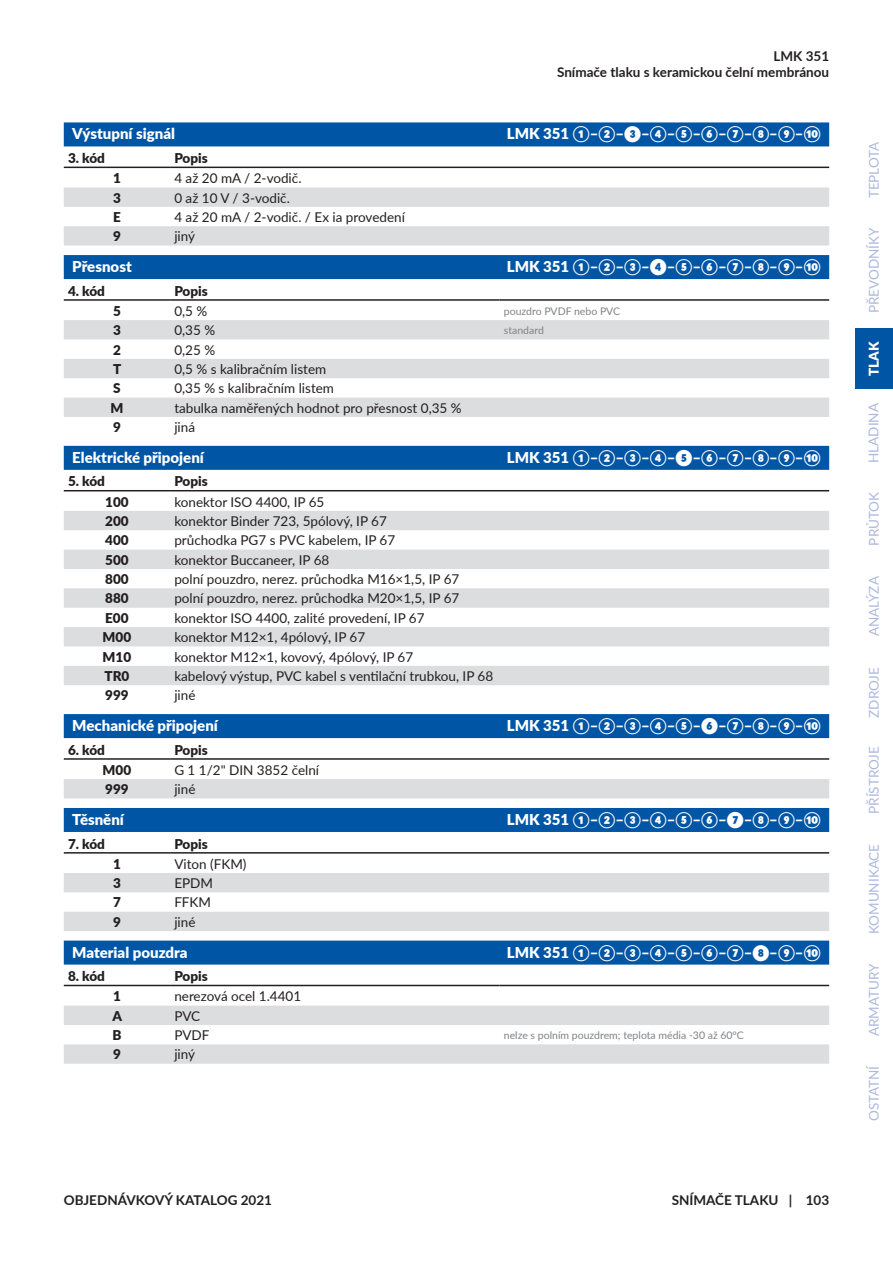
<style>
.page{position:relative;width:893px;height:1263px;background:#fff}
.page>*{position:absolute;margin:0;border:0;box-sizing:border-box;transform-origin:0 0}
.Sekce{font:900 15px "Lato";color:#fff}
.Základ{font:13.5px "Lato";color:#231f20}
.t1{font:700 13.5px/16.2px "Lato";color:#231f20;text-align:right}
.t2{font:13.5px "Lato";color:#adb8dc}
.Záklaví{font:900 13.5px "Lato";color:#231f20}
.Kód{font:900 13.5px "Lato";color:#231f20}
.t3{font:900 13.5px "Lato";color:#fff}
.Poznámka{font:10.5px "Lato";color:#808285}
</style>
<div class="page">
<div style="left:855px;top:328px;width:38px;height:61px;background:#0155a5"></div>
<div style="left:64px;top:122px;width:765px;height:24px;background:#0155a5"></div>
<div style="left:64px;top:255px;width:765px;height:24px;background:#0155a5"></div>
<div style="left:64px;top:446px;width:765px;height:24px;background:#0155a5"></div>
<div style="left:64px;top:714px;width:765px;height:24px;background:#0155a5"></div>
<div style="left:64px;top:808px;width:765px;height:24px;background:#0155a5"></div>
<div style="left:64px;top:940px;width:765px;height:24px;background:#0155a5"></div>
<svg style="left:64px;top:187px;width:765px;height:59px;fill:#dcdddf"></svg>
<hr style="left:64px;top:167px;width:106px;height:1px;background:#231f20">
<hr style="left:170px;top:167px;width:659px;height:1px;background:#231f20">
<svg style="left:64px;top:320px;width:765px;height:97px;fill:#dcdddf"></svg>
<hr style="left:64px;top:299px;width:106px;height:2px;background:#231f20">
<hr style="left:170px;top:299px;width:330px;height:2px;background:#231f20">
<hr style="left:500px;top:299px;width:329px;height:2px;background:#231f20">
<svg style="left:64px;top:511px;width:765px;height:174px;fill:#dcdddf"></svg>
<hr style="left:64px;top:490px;width:106px;height:1px;background:#231f20">
<hr style="left:170px;top:490px;width:659px;height:1px;background:#231f20">
<div style="left:64px;top:779px;width:765px;height:19px;background:#dcdddf"></div>
<hr style="left:64px;top:758px;width:106px;height:2px;background:#231f20">
<hr style="left:170px;top:758px;width:659px;height:2px;background:#231f20">
<svg style="left:64px;top:873px;width:765px;height:58px"></svg>
<hr style="left:64px;top:852px;width:106px;height:1px;background:#231f20">
<hr style="left:170px;top:852px;width:659px;height:1px;background:#231f20">
<svg style="left:64px;top:1005px;width:765px;height:59px;fill:#dcdddf"></svg>
<hr style="left:64px;top:985px;width:106px;height:1px;background:#231f20">
<hr style="left:170px;top:985px;width:330px;height:1px;background:#231f20">
<hr style="left:500px;top:985px;width:329px;height:1px;background:#231f20">
<p class="t1" style="left:557px;top:48px;width:274px">351<br>Snímače tlaku s keramickou čelní membránou</p>
<p class="t1" style="left:773px;top:48px;width:11px">LMK</p>
<p class="Sekce" style="left:72px;top:123px;width:104px">Výstupní signál</p>
<p class="Sekce" style="left:507px;top:123px;width:315px">LMK 351 ①–②–❸–④–⑤–⑥–⑦–⑧–⑨–⑩</p>
<p class="Záklaví" style="left:68px;top:148px;width:38px">3. kód</p>
<p class="Záklaví" style="left:174px;top:148px;width:35px">Popis</p>
<p class="Kód" style="left:113px;top:168px;width:9px">1</p>
<p class="Základ" style="left:174px;top:169px;width:129px">4 až 20 mA / 2-vodič.</p>
<p class="Kód" style="left:113px;top:187px;width:9px">3</p>
<p class="Základ" style="left:174px;top:188px;width:117px">0 až 10 V / 3-vodič.</p>
<p class="Kód" style="left:113px;top:207px;width:9px">E</p>
<p class="Základ" style="left:174px;top:207px;width:232px">4 až 20 mA / 2-vodič. / Ex ia provedení</p>
<p class="Kód" style="left:113px;top:226px;width:9px">9</p>
<p class="Základ" style="left:174px;top:227px;width:22px">jiný</p>
<p class="Sekce" style="left:72px;top:255px;width:61px">Přesnost</p>
<p class="Sekce" style="left:507px;top:255px;width:315px">LMK 351 ①–②–③–❹–⑤–⑥–⑦–⑧–⑨–⑩</p>
<p class="Záklaví" style="left:68px;top:281px;width:38px">4. kód</p>
<p class="Záklaví" style="left:174px;top:281px;width:35px">Popis</p>
<p class="Kód" style="left:113px;top:301px;width:9px">5</p>
<p class="Základ" style="left:174px;top:301px;width:34px">0,5 %</p>
<p class="Poznámka" style="left:504px;top:304px;width:118px">pouzdro PVDF nebo PVC</p>
<p class="Kód" style="left:113px;top:320px;width:9px">3</p>
<p class="Základ" style="left:174px;top:321px;width:42px">0,35 %</p>
<p class="Poznámka" style="left:504px;top:323px;width:41px">standard</p>
<p class="Kód" style="left:113px;top:339px;width:9px">2</p>
<p class="Základ" style="left:174px;top:340px;width:42px">0,25 %</p>
<p class="Kód" style="left:113px;top:359px;width:10px">T</p>
<p class="Základ" style="left:174px;top:359px;width:153px">0,5 % s kalibračním listem</p>
<p class="Kód" style="left:113px;top:378px;width:9px">S</p>
<p class="Základ" style="left:174px;top:379px;width:161px">0,35 % s kalibračním listem</p>
<p class="Kód" style="left:110px;top:398px;width:14px">M</p>
<p class="Základ" style="left:174px;top:398px;width:289px">tabulka naměřených hodnot pro přesnost 0,35 %</p>
<p class="Kód" style="left:113px;top:417px;width:9px">9</p>
<p class="Základ" style="left:174px;top:417px;width:22px">jiná</p>
<p class="Sekce" style="left:72px;top:446px;width:133px">Elektrické připojení</p>
<p class="Sekce" style="left:507px;top:446px;width:315px">LMK 351 ①–②–③–④–❺–⑥–⑦–⑧–⑨–⑩</p>
<p class="Záklaví" style="left:68px;top:471px;width:38px">5. kód</p>
<p class="Záklaví" style="left:174px;top:471px;width:35px">Popis</p>
<p class="Kód" style="left:105px;top:491px;width:25px">100</p>
<p class="Základ" style="left:174px;top:492px;width:152px">konektor ISO 4400, IP 65</p>
<p class="Kód" style="left:105px;top:511px;width:25px">200</p>
<p class="Základ" style="left:174px;top:511px;width:214px">konektor Binder 723, 5pólový, IP 67</p>
<p class="Kód" style="left:105px;top:530px;width:25px">400</p>
<p class="Základ" style="left:174px;top:531px;width:222px">průchodka PG7 s PVC kabelem, IP 67</p>
<p class="Kód" style="left:105px;top:550px;width:25px">500</p>
<p class="Základ" style="left:174px;top:550px;width:157px">konektor Buccaneer, IP 68</p>
<p class="Kód" style="left:105px;top:569px;width:25px">800</p>
<p class="Základ" style="left:174px;top:569px;width:287px">polní pouzdro, nerez. průchodka M16×1,5, IP 67</p>
<p class="Kód" style="left:105px;top:588px;width:25px">880</p>
<p class="Základ" style="left:174px;top:589px;width:287px">polní pouzdro, nerez. průchodka M20×1,5, IP 67</p>
<p class="Kód" style="left:105px;top:608px;width:25px">E00</p>
<p class="Základ" style="left:174px;top:608px;width:252px">konektor ISO 4400, zalité provedení, IP 67</p>
<p class="Kód" style="left:103px;top:627px;width:30px">M00</p>
<p class="Základ" style="left:174px;top:628px;width:192px">konektor M12×1, 4pólový, IP 67</p>
<p class="Kód" style="left:103px;top:646px;width:30px">M10</p>
<p class="Základ" style="left:174px;top:647px;width:240px">konektor M12×1, kovový, 4pólový, IP 67</p>
<p class="Kód" style="left:104px;top:666px;width:26px">TR0</p>
<p class="Základ" style="left:174px;top:666px;width:320px">kabelový výstup, PVC kabel s ventilační trubkou, IP 68</p>
<p class="Kód" style="left:105px;top:685px;width:25px">999</p>
<p class="Základ" style="left:174px;top:686px;width:23px">jiné</p>
<p class="Sekce" style="left:72px;top:714px;width:147px">Mechanické připojení</p>
<p class="Sekce" style="left:507px;top:714px;width:315px">LMK 351 ①–②–③–④–⑤–❻–⑦–⑧–⑨–⑩</p>
<p class="Záklaví" style="left:68px;top:740px;width:38px">6. kód</p>
<p class="Záklaví" style="left:174px;top:740px;width:35px">Popis</p>
<p class="Kód" style="left:103px;top:760px;width:30px">M00</p>
<p class="Základ" style="left:174px;top:760px;width:146px">G 1 1/2" DIN 3852 čelní</p>
<p class="Kód" style="left:105px;top:779px;width:25px">999</p>
<p class="Základ" style="left:174px;top:780px;width:23px">jiné</p>
<p class="Sekce" style="left:72px;top:808px;width:53px">Těsnění</p>
<p class="Sekce" style="left:507px;top:808px;width:315px">LMK 351 ①–②–③–④–⑤–⑥–❼–⑧–⑨–⑩</p>
<p class="Záklaví" style="left:68px;top:833px;width:38px">7. kód</p>
<p class="Záklaví" style="left:174px;top:833px;width:35px">Popis</p>
<p class="Kód" style="left:113px;top:854px;width:9px">1</p>
<p class="Základ" style="left:174px;top:854px;width:74px">Viton (FKM)</p>
<p class="Kód" style="left:113px;top:873px;width:9px">3</p>
<p class="Základ" style="left:174px;top:873px;width:40px">EPDM</p>
<p class="Kód" style="left:113px;top:892px;width:9px">7</p>
<p class="Základ" style="left:174px;top:893px;width:38px">FFKM</p>
<p class="Kód" style="left:113px;top:912px;width:9px">9</p>
<p class="Základ" style="left:174px;top:912px;width:23px">jiné</p>
<p class="Sekce" style="left:72px;top:941px;width:117px">Material pouzdra</p>
<p class="Sekce" style="left:507px;top:941px;width:315px">LMK 351 ①–②–③–④–⑤–⑥–⑦–❽–⑨–⑩</p>
<p class="Záklaví" style="left:68px;top:966px;width:38px">8. kód</p>
<p class="Záklaví" style="left:174px;top:966px;width:35px">Popis</p>
<p class="Kód" style="left:113px;top:986px;width:9px">1</p>
<p class="Základ" style="left:174px;top:987px;width:128px">nerezová ocel 1.4401</p>
<p class="Kód" style="left:112px;top:1006px;width:11px">A</p>
<p class="Základ" style="left:174px;top:1006px;width:27px">PVC</p>
<p class="Kód" style="left:112px;top:1025px;width:11px">B</p>
<p class="Základ" style="left:174px;top:1025px;width:37px">PVDF</p>
<p class="Poznámka" style="left:504px;top:1028px;width:242px">nelze s polním pouzdrem; teplota média -30 až 60°C</p>
<p class="Kód" style="left:113px;top:1044px;width:9px">9</p>
<p class="Základ" style="left:174px;top:1045px;width:22px">jiný</p>
<p class="t1" style="left:64px;top:1191px;width:210px">Objednávkový katalog 2021</p>
<p class="t1" style="left:672px;top:1191px;width:159px">Snímače tlaku | 103</p>
<p class="t2" style="left:864px;top:198px;width:58px;rotate:-90deg">TEPLOTA</p>
<p class="t2" style="left:864px;top:313px;width:87px;rotate:-90deg">PŘEVODNÍKY</p>
<p class="t3" style="left:864px;top:376px;width:36px;rotate:-90deg">TLAK</p>
<p class="t2" style="left:864px;top:463px;width:61px;rotate:-90deg">HLADINA</p>
<p class="t2" style="left:864px;top:545px;width:55px;rotate:-90deg">PRŮTOK</p>
<p class="t2" style="left:864px;top:636px;width:61px;rotate:-90deg">ANALÝZA</p>
<p class="t2" style="left:864px;top:718px;width:52px;rotate:-90deg">ZDROJE</p>
<p class="t2" style="left:864px;top:814px;width:69px;rotate:-90deg">PŘÍSTROJE</p>
<p class="t2" style="left:864px;top:934px;width:92px;rotate:-90deg">KOMUNIKACE</p>
<p class="t2" style="left:864px;top:1036px;width:74px;rotate:-90deg">ARMATURY</p>
<p class="t2" style="left:864px;top:1121px;width:58px;rotate:-90deg">OSTATNÍ</p>
</div>
